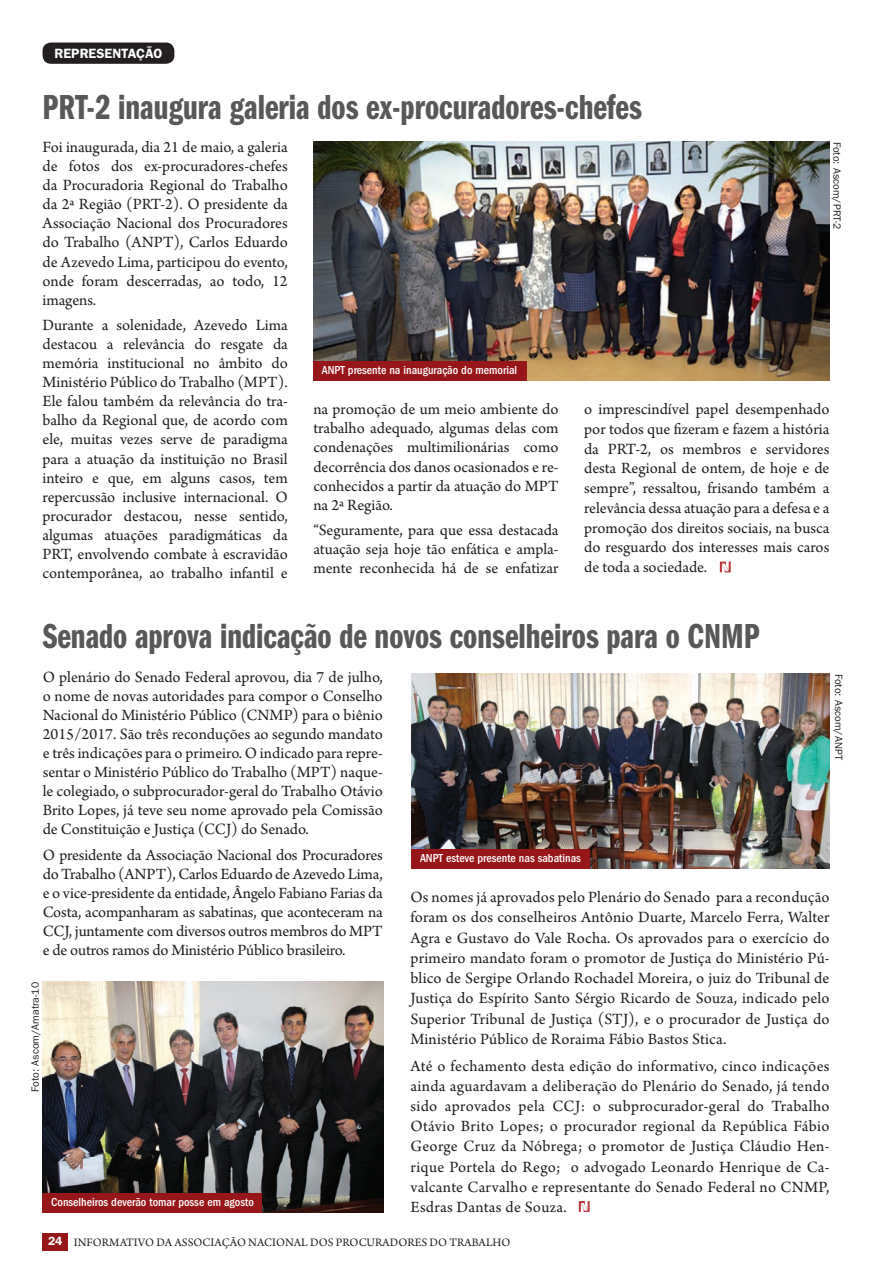
<style>
.page{position:relative;width:872px;height:1276px;background:#fff}
.page>*{position:absolute;margin:0;border:0;box-sizing:border-box;transform-origin:0 0}
.t1{font:36px "ITC Franklin Gothic Std Dm Cp";color:#57585a}
.t2{font:16.5px/19px "Arno Pro";color:#231f20;text-align:justify}
.t3{font:600 13.5px "ITC Franklin Gothic Std";color:#fff}
.t4{font:500 condensed 12px "ITC Franklin Gothic Std";color:#fff}
.t5{font:12px "Arno Pro";color:#231f20}
.t6{font:10.5px "ITC Franklin Gothic Std";color:#231f20}
.s1{font-family:"ITC Franklin Gothic Std";font-weight:600;color:#fff}
</style>
<div class="page">
<div style="left:43px;top:1233px;width:25px;height:17px;background:#961619"></div>
<div style="left:43px;top:43px;width:131px;height:21px;background:#231f20;border-radius:9px"></div>
<img style="left:313px;top:142px;width:516px;height:238px">
<div style="left:313px;top:361px;width:213px;height:19px;background:#961619"></div>
<svg style="left:720px;top:561px;width:10px;height:11px"></svg>
<img style="left:411px;top:674px;width:418px;height:194px">
<svg style="left:579px;top:1201px;width:10px;height:11px"></svg>
<img style="left:43px;top:981px;width:341px;height:231px">
<div style="left:43px;top:1193px;width:219px;height:19px;background:#961619"></div>
<div style="left:411px;top:849px;width:179px;height:19px;background:#961619"></div>
<p class="t3" style="left:55px;top:45px;width:109px">REPRESENTAÇÃO</p>
<h1 class="t1" style="left:43px;top:87px;width:601px">PRT-2 inaugura galeria dos ex-procuradores-chefes</h1>
<p class="t2" style="left:43px;top:138px;width:247px">Foi inaugurada, dia 21 de maio, a galeria de fotos dos ex-procuradores-chefes da Procuradoria Regional do Trabalho da 2ª Região (PRT-2). O presidente da Associação Nacional dos Procuradores do Trabalho (ANPT), Carlos Eduardo de Azevedo Lima, participou do evento, onde foram descerradas, ao todo, 12 imagens.</p>
<p class="t2" style="left:43px;top:316px;width:247px">Durante a solenidade, Azevedo Lima destacou a relevância do resgate da memória institucional no âmbito do Ministério Público do Trabalho (MPT).<br>Ele falou também da relevância do tra&shy;balho da Regional que, de acordo com ele, muitas vezes serve de paradigma para a atuação da instituição no Brasil inteiro e que, em alguns casos, tem repercussão inclusive internacional. O procurador destacou, nesse sentido, algumas atuações paradigmáticas da PRT, envolvendo combate à escravidão contemporânea, ao trabalho infantil e</p>
<p class="t6" style="left:843px;top:142px;width:89px;rotate:90deg">Foto: Ascom/PRT-2</p>
<p class="t4" style="left:322px;top:363px;width:197px">ANPT presente na inauguração do memorial</p>
<p class="t2" style="left:313px;top:401px;width:247px">na promoção de um meio ambiente do trabalho adequado, algumas delas com condenações multimilionárias como decorrência dos danos ocasionados e re&shy;conhecidos a partir da atuação do MPT na 2ª Região.</p>
<p class="t2" style="left:313px;top:521px;width:247px">“Seguramente, para que essa destacada atuação seja hoje tão enfática e ampla&shy;mente reconhecida há de se enfatizar</p>
<p class="t2" style="left:584px;top:400px;width:247px;line-height:19.6px">o imprescindível papel desempenhado por todos que fizeram e fazem a história da PRT-2, os membros e servidores desta Regional de ontem, de hoje e de sempre”, ressaltou, frisando também a relevância dessa atuação para a defesa e a promoção dos direitos sociais, na busca do resguardo dos interesses mais caros de toda a sociedade.</p>
<h1 class="t1" style="left:43px;top:616px;width:718px">Senado aprova indicação de novos conselheiros para o CNMP</h1>
<p class="t2" style="left:43px;top:668px;width:342px">O plenário do Senado Federal aprovou, dia 7 de julho, o nome de novas autoridades para compor o Conselho Nacional do Ministério Público (CNMP) para o biênio 2015/2017. São três reconduções ao segundo mandato e três indicações para o primeiro. O indicado para repre&shy;sentar o Ministério Público do Trabalho (MPT) naque&shy;le colegiado, o subprocurador-geral do Trabalho Otávio Brito Lopes, já teve seu nome aprovado pela Comissão de Constituição e Justiça (CCJ) do Senado.</p>
<p class="t2" style="left:43px;top:846px;width:342px">O presidente da Associação Nacional dos Procuradores do Trabalho (ANPT), Carlos Eduardo de Azevedo Lima, e o vice-presidente da entidade, Ângelo Fabiano Farias da Costa, acompanharam as sabatinas, que aconteceram na CCJ, juntamente com diversos outros membros do MPT e de outros ramos do Ministério Público brasileiro.</p>
<p class="t6" style="left:29px;top:1091px;width:111px;rotate:-90deg">Foto: Ascom/Amatra-10</p>
<p class="t4" style="left:51px;top:1195px;width:204px">Conselheiros deverão tomar posse em agosto</p>
<p class="t6" style="left:844px;top:674px;width:87px;rotate:90deg">Foto: Ascom/ANPT</p>
<p class="t4" style="left:420px;top:851px;width:162px">ANPT esteve presente nas sabatinas</p>
<p class="t2" style="left:410px;top:888px;width:421px;line-height:20.2px">Os nomes já aprovados pelo Plenário do Senado para a recondução foram os dos conselheiros Antônio Duarte, Marcelo Ferra, Walter Agra e Gustavo do Vale Rocha. Os aprovados para o exercício do primeiro mandato foram o promotor de Justiça do Ministério Pú&shy;blico de Sergipe Orlando Rochadel Moreira, o juiz do Tribunal de Justiça do Espírito Santo Sérgio Ricardo de Souza, indicado pelo Superior Tribunal de Justiça (STJ), e o procurador de Justiça do Ministério Público de Roraima Fábio Bastos Stica.</p>
<p class="t2" style="left:410px;top:1056px;width:421px;line-height:20.2px">Até o fechamento desta edição do informativo, cinco indicações ainda aguardavam a deliberação do Plenário do Senado, já tendo sido aprovados pela CCJ: o subprocurador-geral do Trabalho Otávio Brito Lopes; o procurador regional da República Fábio George Cruz da Nóbrega; o promotor de Justiça Cláudio Hen&shy;rique Portela do Rego; o advogado Leonardo Henrique de Ca&shy;valcante Carvalho e representante do Senado Federal no CNMP, Esdras Dantas de Souza.</p>
<p class="t5" style="left:48px;top:1235px;width:464px"><span class="s1">24</span> INFORMATIVO DA ASSOCIAÇÃO NACIONAL DOS PROCURADORES DO TRABALHO</p>
</div>
